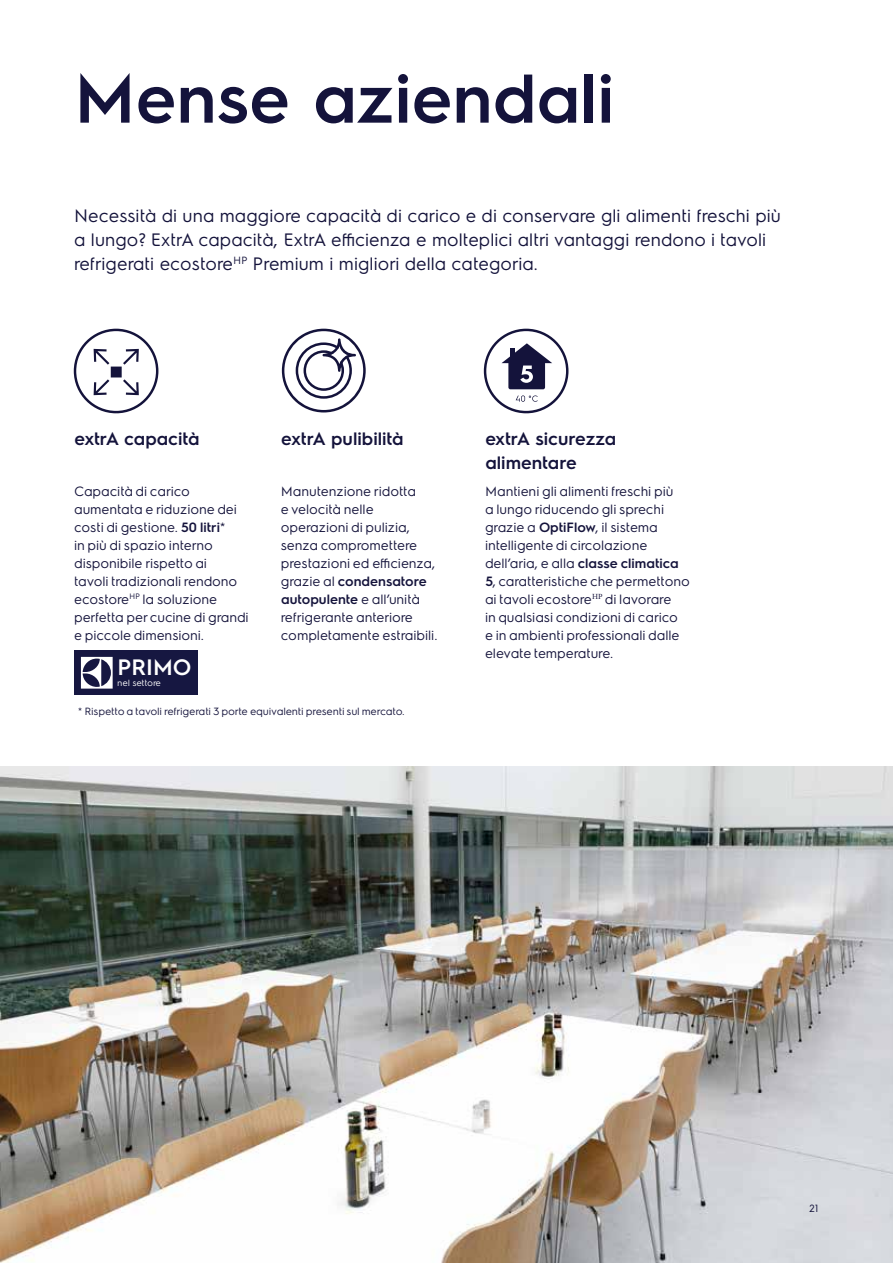
<style>
.page{position:relative;width:893px;height:1263px;background:#fff}
.page>*{position:absolute;margin:0;border:0;box-sizing:border-box;transform-origin:0 0}
.t1{font:600 69px "Electrolux Sans";color:#14133b}
.t2{font:600 22.35px "Electrolux Sans";color:#fff}
.t3{font:18px/24px "Electrolux Sans";color:#14133b}
.t4{font:600 18px/24px "Electrolux Sans";color:#14133b}
.t5{font:13.5px/18px "Electrolux Sans";color:#14133b}
.t6{font:10.5px "Electrolux Sans";color:#14133b}
.t7{font:9px "Electrolux Sans";color:#fff}
.s1{font-weight:600}
</style>
<div class="page">
<div style="left:74px;top:329px;width:84px;height:84px;border:2px solid #14133b;border-radius:50%"></div>
<svg style="left:94px;top:349px;width:45px;height:46px"></svg>
<div style="left:484px;top:329px;width:84px;height:84px;border:2px solid #14133b;border-radius:50%"></div>
<svg style="left:501px;top:343px;width:51px;height:46px"></svg>
<svg style="left:516px;top:395px;width:22px;height:7px"></svg>
<div style="left:74px;top:650px;width:124px;height:45px;background:#161741"></div>
<svg style="left:81px;top:657px;width:32px;height:32px"></svg>
<img style="left:0;top:766px;width:893px;height:497px">
<svg style="left:282px;top:329px;width:84px;height:83px"></svg>
<h1 class="t1" style="left:74px;top:50px;width:541px">Mense aziendali</h1>
<h3 class="t3" style="left:74px;top:203px;width:708px">Necessità di una maggiore capacità di carico e di conservare gli alimenti freschi più a lungo? ExtrA capacità, ExtrA efficienza e molteplici altri vantaggi rendono i tavoli refrigerati ecostore<sup>HP</sup> Premium i migliori della categoria.</h3>
<h3 class="t4" style="left:74px;top:426px;width:127px">extrA capacità</h3>
<h3 class="t4" style="left:281px;top:426px;width:124px">extrA pulibilità</h3>
<h3 class="t4" style="left:485px;top:426px;width:133px">extrA sicurezza alimentare</h3>
<p class="t5" style="left:74px;top:481px;width:176px">Capacità di carico aumentata e riduzione dei costi di gestione. <span class="s1">50 litri</span>*<br>in più di spazio interno disponibile rispetto ai<br>tavoli tradizionali rendono ecostore<sup>HP</sup> la soluzione perfetta per cucine di grandi e piccole dimensioni.</p>
<p class="t5" style="left:485px;top:481px;width:206px">Mantieni gli alimenti freschi più<br>a lungo riducendo gli sprechi grazie a <span class="s1">OptiFlow</span>, il sistema intelligente di circolazione dell’aria, e alla <span class="s1">classe climatica<br>5</span>, caratteristiche che permettono ai tavoli ecostore<sup>HP</sup> di lavorare<br>in qualsiasi condizioni di carico<br>e in ambienti professionali dalle elevate temperature.</p>
<p class="t5" style="left:281px;top:481px;width:158px">Manutenzione ridotta<br>e velocità nelle operazioni di pulizia, senza compromettere prestazioni ed efficienza, grazie al <span class="s1">condensatore autopulente</span> e all’unità refrigerante anteriore completamente estraibili.</p>
<h2 class="t2" style="left:118px;top:652px;width:75px">PRIMO</h2>
<p class="t7" style="left:118px;top:676px;width:45px">nel settore</p>
<p class="t6" style="left:78px;top:704px;width:328px">* Rispetto a tavoli refrigerati 3 porte equivalenti presenti sul mercato.</p>
<p class="t6" style="left:809px;top:1201px;width:11px">21</p>
</div>
